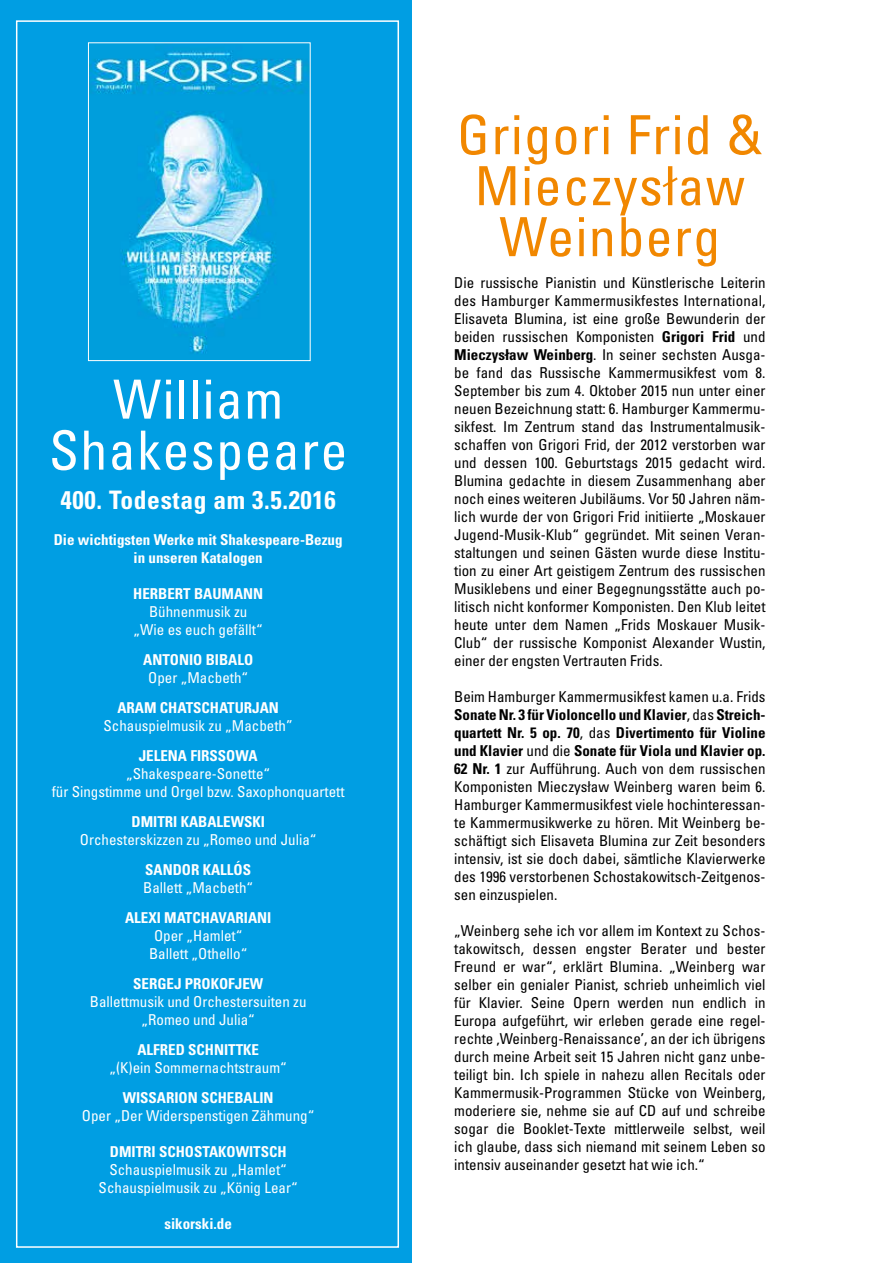
<style>
.page{position:relative;width:893px;height:1263px;background:#fff}
.page>*{position:absolute;margin:0;border:0;box-sizing:border-box;transform-origin:0 0}
.t1{font:condensed 54px/51px "Univers LT Std";letter-spacing:.025em;color:#f18700;text-align:center}
.t2{font:condensed 54px/51px "Univers LT Std";letter-spacing:.025em;color:#fff;text-align:center}
.t3{font:700 condensed 25.5px "Univers LT Std";letter-spacing:.025em;color:#fff}
.t4{font:condensed 15px/18px "Univers LT Std";color:#000;text-align:justify}
.t5{font:condensed 15px/18px "Univers LT Std";color:#fff;text-align:center}
.t6{font:700 condensed 15px/18px "Univers LT Std";color:#fff;text-align:center}
.s1{font-weight:700}
</style>
<div class="page">
<div style="left:0;top:0;width:411px;height:1263px;background:#009ee3"></div>
<div style="left:16px;top:20px;width:383px;height:1228px;border:2px solid #fff"></div>
<img style="left:90px;top:46px;width:219px;height:308px">
<div style="left:88px;top:42px;width:223px;height:319px;border:1px solid #fff"></div>
<h1 class="t2" style="left:49px;top:373px;width:300px">William<br>Shakespeare</h1>
<h2 class="t3" style="left:61px;top:484px;width:277px">400. Todestag am 3.5.2016</h2>
<p class="t6" style="left:54px;top:530px;width:290px">Die wichtigsten Werke mit Shakespeare-Bezug in unseren Katalogen</p>
<p class="t6" style="left:133px;top:584px;width:132px">HERBERT BAUMANN</p>
<p class="t5" style="left:134px;top:602px;width:131px">Bühnenmusik zu „Wie es euch gefällt“</p>
<p class="t6" style="left:143px;top:650px;width:111px">ANTONIO BIBALO</p>
<p class="t5" style="left:148px;top:668px;width:101px">Oper „Macbeth“</p>
<p class="t6" style="left:117px;top:698px;width:163px">ARAM CHATSCHATURJAN</p>
<p class="t5" style="left:104px;top:716px;width:191px">Schauspielmusik zu „Macbeth”</p>
<p class="t6" style="left:139px;top:746px;width:120px">JELENA FIRSSOWA</p>
<p class="t5" style="left:52px;top:764px;width:294px">„Shakespeare-Sonette“<br>für Singstimme und Orgel bzw. Saxophonquartett</p>
<p class="t6" style="left:132px;top:812px;width:135px">DMITRI KABALEWSKI</p>
<p class="t5" style="left:80px;top:830px;width:238px">Orchesterskizzen zu „Romeo und Julia“</p>
<p class="t6" style="left:145px;top:860px;width:107px">SANDOR KALLÓS</p>
<p class="t5" style="left:143px;top:878px;width:111px">Ballett „Macbeth“</p>
<p class="t6" style="left:125px;top:908px;width:148px">ALEXI MATCHAVARIANI</p>
<p class="t5" style="left:149px;top:926px;width:100px">Oper „Hamlet“<br>Ballett „Othello“</p>
<p class="t6" style="left:133px;top:974px;width:132px">SERGEJ PROKOFJEW</p>
<p class="t5" style="left:90px;top:992px;width:218px">Ballettmusik und Orchestersuiten zu „Romeo und Julia“</p>
<p class="t6" style="left:137px;top:1040px;width:123px">ALFRED SCHNITTKE</p>
<p class="t5" style="left:109px;top:1058px;width:179px">„(K)ein Sommernachtstraum“</p>
<p class="t6" style="left:123px;top:1088px;width:152px">WISSARION SCHEBALIN</p>
<p class="t5" style="left:82px;top:1106px;width:234px">Oper „Der Widerspenstigen Zähmung“</p>
<p class="t6" style="left:110px;top:1142px;width:178px">DMITRI SCHOSTAKOWITSCH</p>
<p class="t5" style="left:99px;top:1160px;width:201px">Schauspielmusik zu „Hamlet“<br>Schauspielmusik zu „König Lear“</p>
<p class="t6" style="left:164px;top:1214px;width:69px">sikorski.de</p>
<h1 class="t1" style="left:457px;top:109px;width:307px">Grigori Frid &amp;<br>Mieczysław<br>Weinberg</h1>
<p class="t4" style="left:454px;top:273px;width:313px">Die russische Pianistin und Künstlerische Leiterin des Hamburger Kammermusikfestes International, Elisaveta Blumina, ist eine große Bewunderin der beiden russischen Komponisten <span class="s1">Grigori Frid</span> und <span class="s1">Mieczysław Weinberg</span>. In seiner sechsten Ausga&shy;be fand das Russische Kammermusikfest vom 8.<br>September bis zum 4. Oktober 2015 nun unter einer neuen Bezeichnung statt: 6. Hamburger Kammermu&shy;sikfest. Im Zentrum stand das Instrumentalmusik&shy;schaffen von Grigori Frid, der 2012 verstorben war und dessen 100. Geburtstags 2015 gedacht wird.<br>Blumina gedachte in diesem Zusammenhang aber noch eines weiteren Jubiläums. Vor 50 Jahren näm&shy;lich wurde der von Grigori Frid initiierte „Moskauer Jugend-Musik-Klub“ gegründet. Mit seinen Veran&shy;staltungen und seinen Gästen wurde diese Institu&shy;tion zu einer Art geistigem Zentrum des russischen Musiklebens und einer Begegnungsstätte auch po&shy;litisch nicht konformer Komponisten. Den Klub leitet heute unter dem Namen „Frids Moskauer Musik-Club“ der russische Komponist Alexander Wustin, einer der engsten Vertrauten Frids.</p>
<p class="t4" style="left:454px;top:687px;width:313px">Beim Hamburger Kammermusikfest kamen u.a. Frids <span class="s1">Sonate Nr. 3 für Violoncello und Klavier</span>, das <span class="s1">Streich&shy;quartett Nr. 5 op. 70</span>, das <span class="s1">Divertimento für Violine und Klavier</span> und die <span class="s1">Sonate für Viola und Klavier op.<br>62 Nr. 1</span> zur Aufführung. Auch von dem russischen Komponisten Mieczysław Weinberg waren beim 6.<br>Hamburger Kammermusikfest viele hochinteressan&shy;te Kammermusikwerke zu hören. Mit Weinberg be&shy;schäftigt sich Elisaveta Blumina zur Zeit besonders intensiv, ist sie doch dabei, sämtliche Klavierwerke des 1996 verstorbenen Schostakowitsch-Zeitgenos&shy;sen einzuspielen.</p>
<p class="t4" style="left:454px;top:921px;width:313px">„Weinberg sehe ich vor allem im Kontext zu Schos&shy;takowitsch, dessen engster Berater und bester Freund er war“, erklärt Blumina. „Weinberg war selber ein genialer Pianist, schrieb unheimlich viel für Klavier. Seine Opern werden nun endlich in Europa aufgeführt, wir erleben gerade eine regel&shy;rechte ‚Weinberg-Renaissance’, an der ich übrigens durch meine Arbeit seit 15 Jahren nicht ganz unbe&shy;teiligt bin. Ich spiele in nahezu allen Recitals oder Kammermusik-Programmen Stücke von Weinberg, moderiere sie, nehme sie auf CD auf und schreibe sogar die Booklet-Texte mittlerweile selbst, weil ich glaube, dass sich niemand mit seinem Leben so intensiv auseinander gesetzt hat wie ich.“</p>
</div>
